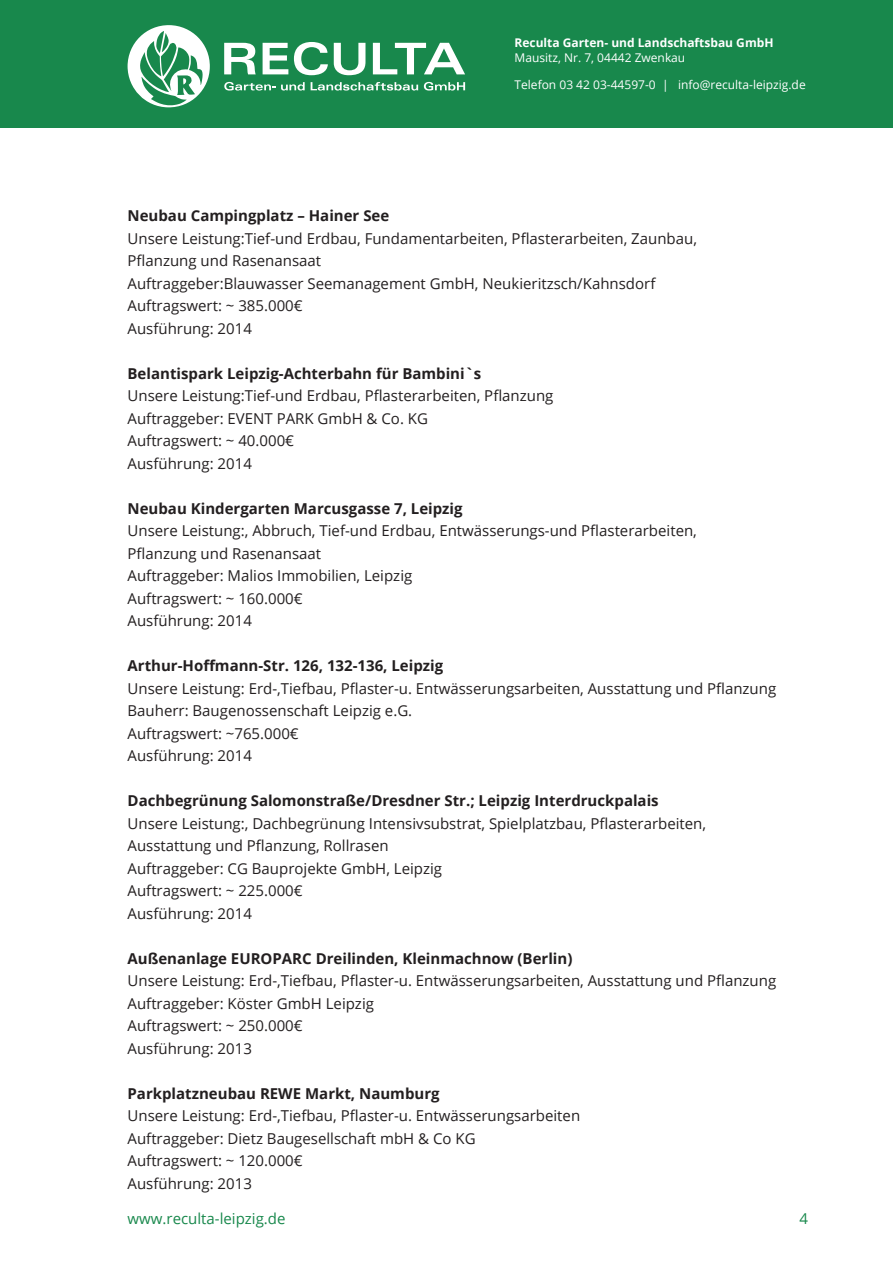
<style>
.page{position:relative;width:893px;height:1263px;background:#fff}
.page>*{position:absolute;margin:0;border:0;box-sizing:border-box;transform-origin:0 0}
.t1{font:15px/22.5px "Open Sans";color:#231f20}
.t2{font:700 15px "Open Sans";color:#231f20}
.t3{font:15px "Open Sans";color:#18884c}
.t4{font:12px "Open Sans";color:#fff}
.t5{font:700 12px "Open Sans";color:#fff}
</style>
<div class="page">
<div style="left:0;top:0;width:893px;height:128px;background:#18884c"></div>
<svg style="left:128px;top:25px;width:82px;height:82px"></svg>
<svg style="left:224px;top:43px;width:32px;height:31px"></svg>
<svg style="left:263px;top:43px;width:25px;height:31px"></svg>
<svg style="left:294px;top:42px;width:34px;height:33px"></svg>
<svg style="left:334px;top:43px;width:31px;height:32px"></svg>
<svg style="left:373px;top:43px;width:92px;height:31px"></svg>
<svg style="left:224px;top:82px;width:51px;height:9px"></svg>
<svg style="left:281px;top:82px;width:24px;height:9px"></svg>
<svg style="left:311px;top:82px;width:107px;height:9px"></svg>
<svg style="left:424px;top:82px;width:41px;height:9px"></svg>
<p class="t5" style="left:514px;top:35px;width:261px">Reculta Garten- und Landschaftsbau GmbH</p>
<p class="t4" style="left:514px;top:50px;width:172px">Mausitz, Nr. 7, 04442 Zwenkau</p>
<p class="t4" style="left:514px;top:77px;width:293px">Telefon 03 42 03-44597-0 | info@reculta-leipzig.de</p>
<p class="t2" style="left:128px;top:205px;width:263px">Neubau Campingplatz – Hainer See</p>
<p class="t1" style="left:128px;top:227px;width:571px">Unsere Leistung:Tief-und Erdbau, Fundamentarbeiten, Pflasterarbeiten, Zaunbau, Pflanzung und Rasenansaat<br>Auftraggeber:Blauwasser Seemanagement GmbH, Neukieritzsch/Kahnsdorf Auftragswert: ~ 385.000€<br>Ausführung: 2014</p>
<p class="t2" style="left:128px;top:363px;width:355px">Belantispark Leipzig-Achterbahn für Bambini`s</p>
<p class="t1" style="left:128px;top:384px;width:427px">Unsere Leistung:Tief-und Erdbau, Pflasterarbeiten, Pflanzung Auftraggeber: EVENT PARK GmbH &amp; Co. KG<br>Auftragswert: ~ 40.000€<br>Ausführung: 2014</p>
<p class="t2" style="left:128px;top:498px;width:337px">Neubau Kindergarten Marcusgasse 7, Leipzig</p>
<p class="t1" style="left:128px;top:519px;width:571px">Unsere Leistung:, Abbruch, Tief-und Erdbau, Entwässerungs-und Pflasterarbeiten, Pflanzung und Rasenansaat<br>Auftraggeber: Malios Immobilien, Leipzig<br>Auftragswert: ~ 160.000€<br>Ausführung: 2014</p>
<p class="t2" style="left:128px;top:655px;width:317px">Arthur-Hoffmann-Str. 126, 132-136, Leipzig</p>
<p class="t1" style="left:128px;top:677px;width:650px">Unsere Leistung: Erd-,Tiefbau, Pflaster-u. Entwässerungsarbeiten, Ausstattung und Pflanzung Bauherr: Baugenossenschaft Leipzig e.G.<br>Auftragswert: ~765.000€<br>Ausführung: 2014</p>
<p class="t2" style="left:128px;top:790px;width:533px">Dachbegrünung Salomonstraße/Dresdner Str.; Leipzig Interdruckpalais</p>
<p class="t1" style="left:128px;top:812px;width:580px">Unsere Leistung:, Dachbegrünung Intensivsubstrat, Spielplatzbau, Pflasterarbeiten, Ausstattung und Pflanzung, Rollrasen<br>Auftraggeber: CG Bauprojekte GmbH, Leipzig<br>Auftragswert: ~ 225.000€<br>Ausführung: 2014</p>
<p class="t2" style="left:128px;top:948px;width:446px">Außenanlage EUROPARC Dreilinden, Kleinmachnow (Berlin)</p>
<p class="t1" style="left:128px;top:969px;width:650px">Unsere Leistung: Erd-,Tiefbau, Pflaster-u. Entwässerungsarbeiten, Ausstattung und Pflanzung Auftraggeber: Köster GmbH Leipzig<br>Auftragswert: ~ 250.000€<br>Ausführung: 2013</p>
<p class="t2" style="left:128px;top:1083px;width:314px">Parkplatzneubau REWE Markt, Naumburg</p>
<p class="t1" style="left:128px;top:1104px;width:454px">Unsere Leistung: Erd-,Tiefbau, Pflaster-u. Entwässerungsarbeiten Auftraggeber: Dietz Baugesellschaft mbH &amp; Co KG<br>Auftragswert: ~ 120.000€<br>Ausführung: 2013</p>
<p class="t3" style="left:128px;top:1208px;width:159px">www.reculta-leipzig.de</p>
<p class="t3" style="left:799px;top:1208px;width:10px">4</p>
</div>
